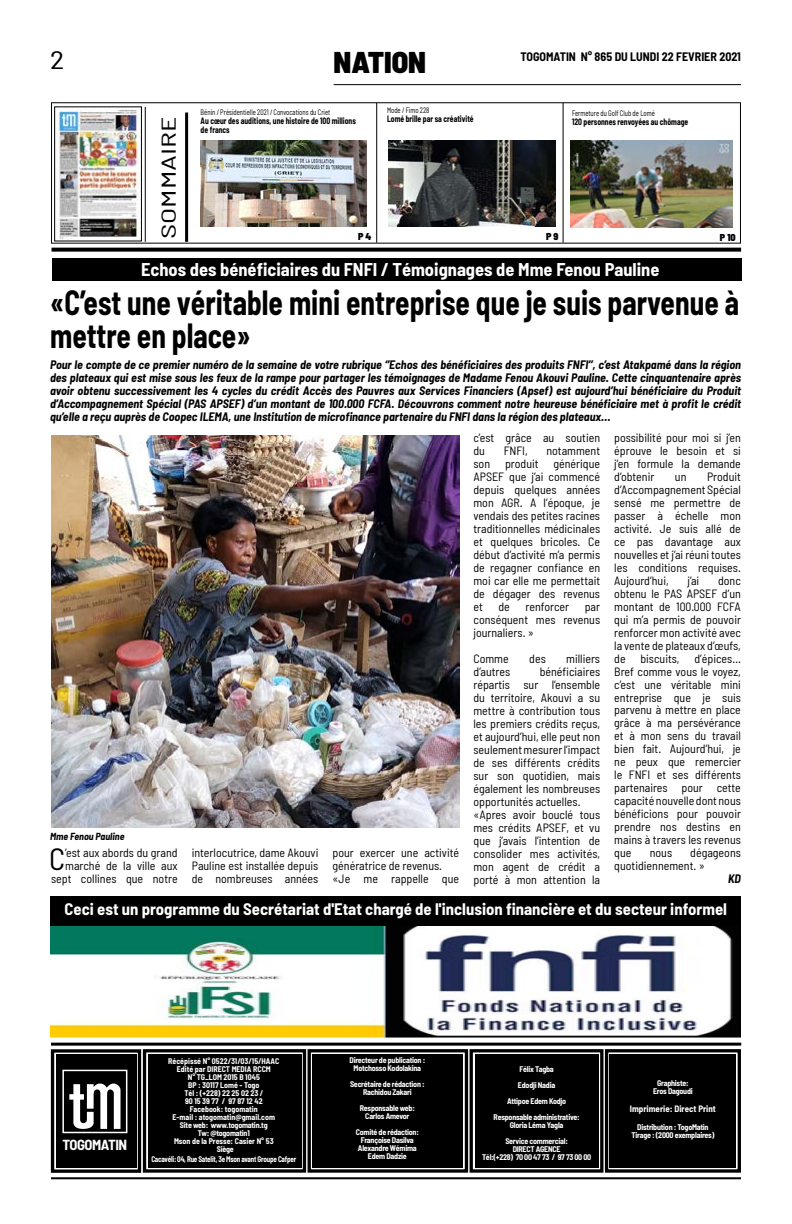
<style>
.page{position:relative;width:792px;height:1224px;background:#fff}
.page>*{position:absolute;margin:0;border:0;box-sizing:border-box;transform-origin:0 0}
.t1{font:700 semi-condensed 34.2px/33.2px "Barlow";color:#000;scale:.86 1}
.t2{font:semi-condensed 30.6px "Barlow";color:#000}
.t3{font:900 semi-condensed 30px "Barlow";color:#000}
.t4{font:semi-condensed 25.1px "Barlow";color:#000;scale:1.2 1}
.t5{font:semi-condensed 20px "Barlow";color:#000;scale:1.5 1}
.t6{font:700 semi-condensed 18px "Barlow";color:#fff}
.t7{font:700 semi-condensed 16.3px "Barlow";color:#fff}
.t8{font:700 semi-condensed 14.2px "Barlow";letter-spacing:-.03em;color:#fff;scale:1.04 1}
.t9{font:semi-condensed 12px/13px "Barlow";color:#000;text-align:justify}
.t10{font:italic 700 semi-condensed 12px/13px "Barlow";color:#000;text-align:justify}
.t11{font:700 semi-condensed 12px "Barlow";color:#000}
.t12{font:italic 700 semi-condensed 10px "Barlow";color:#000}
.t13{font:900 semi-condensed 10px "Barlow";color:#000}
.t14{font:700 semi-condensed 9px/9px "Barlow";color:#000;scale:.85 1}
.t15{font:700 semi-condensed 9px "Barlow";color:#fff}
.t16{font:700 semi-condensed 8px/8px "Barlow";letter-spacing:-.03em;color:#fff;text-align:center}
.t17{font:700 semi-condensed 8px/8px "Barlow";color:#fff;text-align:center}
.t18{font:semi-condensed 8px "Barlow";color:#000;scale:.84 1}
.t19{font:700 semi-condensed 8px "Barlow";letter-spacing:-.03em;color:#fff;scale:.89 1}
</style>
<div class="page">
<hr style="left:334px;top:84px;width:407px;height:1px;background:#000">
<hr style="left:51px;top:1043px;width:690px;height:3px;background:#000">
<svg style="left:50px;top:1049px;width:691px;height:124px;background:#121212"></svg>
<hr style="left:145px;top:107px;width:1px;height:135px;background:#000">
<hr style="left:51px;top:103px;width:1px;height:140px;background:#000">
<hr style="left:740px;top:103px;width:1px;height:140px;background:#000">
<hr style="left:51px;top:243px;width:690px;height:1px;background:#000">
<hr style="left:51px;top:102px;width:690px;height:1px;background:#000">
<hr style="left:185px;top:113px;width:3px;height:129px;background:#000">
<hr style="left:51px;top:1177px;width:690px;height:2px;background:#000">
<img style="left:51px;top:925px;width:690px;height:113px">
<div style="left:51px;top:896px;width:690px;height:29px;background:#000"></div>
<div style="left:53px;top:258px;width:689px;height:23px;background:#000"></div>
<svg style="left:52px;top:248px;width:689px;height:4px;background:#171717"></svg>
<img style="left:57px;top:109px;width:83px;height:130px">
<div style="left:55px;top:107px;width:87px;height:134px;border:1px solid #000"></div>
<hr style="left:563px;top:103px;width:1px;height:140px;background:#000">
<hr style="left:376px;top:103px;width:1px;height:140px;background:#000">
<img style="left:51px;top:435px;width:408px;height:393px">
<img style="left:201px;top:141px;width:166px;height:86px">
<img style="left:388px;top:140px;width:167px;height:86px">
<img style="left:571px;top:141px;width:161px;height:87px">
<h3 class="t4" style="left:50px;top:45px;width:13px">2</h3>
<h3 class="t5" style="left:156px;top:239px;width:83px;rotate:-90deg">SOMMAIRE</h3>
<h3 class="t3" style="left:334px;top:43px;width:94px">NATION</h3>
<p class="t11" style="left:520px;top:49px;width:222px">TOGOMATIN N° 865 DU LUNDI 22 FEVRIER 2021</p>
<p class="t18" style="left:201px;top:107px;width:156px">Bénin / Présidentielle 2021 / Convocations du Criet</p>
<p class="t14" style="left:201px;top:116px;width:184px">Au cœur des auditions, une histoire de 100 millions de francs</p>
<p class="t18" style="left:387px;top:105px;width:52px">Mode / Fimo 228</p>
<p class="t14" style="left:387px;top:114px;width:103px">Lomé brille par sa créativité</p>
<p class="t18" style="left:572px;top:108px;width:100px">Fermeture du Golf Club de Lomé</p>
<p class="t14" style="left:572px;top:117px;width:138px">120 personnes renvoyées au chômage</p>
<p class="t13" style="left:358px;top:230px;width:15px">P 4</p>
<p class="t13" style="left:546px;top:230px;width:14px">P 9</p>
<p class="t13" style="left:720px;top:231px;width:17px">P 10</p>
<h3 class="t6" style="left:141px;top:258px;width:520px">Echos des bénéficiaires du FNFI / Témoignages de Mme Fenou Pauline</h3>
<h1 class="t1" style="left:50px;top:285px;width:802px">«C’est une véritable mini entreprise que je suis parvenue à mettre en place»</h1>
<p class="t10" style="left:50px;top:358px;width:693px">Pour le compte de ce premier numéro de la semaine de votre rubrique ‘’Echos des bénéficiaires des produits FNFI’’, c’est Atakpamé dans la région des plateaux qui est mise sous les feux de la rampe pour partager les témoignages de Madame Fenou Akouvi Pauline. Cette cinquantenaire après avoir obtenu successivement les 4 cycles du crédit Accès des Pauvres aux Services Financiers (Apsef) est aujourd’hui bénéficiaire du Produit d’Accompagnement Spécial (PAS APSEF) d’un montant de 100.000 FCFA. Découvrons comment notre heureuse bénéficiaire met à profit le crédit qu’elle a reçu auprès de Coopec ILEMA, une Institution de microfinance partenaire du FNFI dans la région des plateaux…</p>
<p class="t12" style="left:50px;top:830px;width:76px">Mme Fenou Pauline</p>
<h2 class="t2" style="left:49px;top:840px;width:18px">C</h2>
<p class="t9" style="left:51px;top:846px;width:128px;text-align:right">’est aux abords du grand marché de la ville aux sept collines que notre</p>
<p class="t9" style="left:192px;top:846px;width:128px">interlocutrice, dame Akouvi Pauline est installée depuis de nombreuses années</p>
<p class="t9" style="left:333px;top:846px;width:128px;text-align:left">pour exercer une activité génératrice de revenus. «Je me rappelle que</p>
<p class="t9" style="left:473px;top:431px;width:128px">c’est grâce au soutien du</p>
<p class="t9" style="left:504px;top:444px;width:26px">FNFI,</p>
<p class="t9" style="left:473px;top:444px;width:128px;text-indent:73px">notamment son produit générique APSEF que j’ai commencé depuis quelques années mon AGR. A l’époque, je vendais des petites racines traditionnelles médicinales et quelques bricoles. Ce début d’activité m’a permis de regagner confiance en moi car elle me permettait de dégager des revenus et</p>
<p class="t9" style="left:499px;top:600px;width:13px">de</p>
<p class="t9" style="left:526px;top:600px;width:45px">renforcer</p>
<p class="t9" style="left:473px;top:600px;width:128px;text-indent:111px">par conséquent mes revenus journaliers. »</p>
<p class="t9" style="left:473px;top:652px;width:37px">Comme</p>
<p class="t9" style="left:529px;top:652px;width:18px">des</p>
<p class="t9" style="left:566px;top:652px;width:35px">milliers</p>
<p class="t9" style="left:473px;top:665px;width:38px">d’autres</p>
<p class="t9" style="left:473px;top:665px;width:128px;text-align:left;text-indent:66px">bénéficiaires répartis sur l’ensemble du territoire, Akouvi a su mettre à contribution tous les premiers crédits reçus, et aujourd’hui, elle peut non seulement mesurer l’impact de ses différents crédits sur son quotidien, mais également les nombreuses opportunités actuelles. «Apres avoir bouclé tous mes crédits APSEF, et vu que j’avais l’intention de consolider mes activités, mon agent de crédit a porté à mon attention la</p>
<p class="t9" style="left:614px;top:430px;width:128px">possibilité pour moi si j’en éprouve le besoin et si j’en formule la demande d’obtenir</p>
<p class="t9" style="left:614px;top:469px;width:128px;text-indent:93px">Produit d’Accompagnement Spécial sensé me permettre de passer à échelle mon activité. Je suis allé de ce pas davantage aux nouvelles et j’ai réuni toutes les conditions requises.<br>Aujourd’hui,</p>
<p class="t9" style="left:675px;top:469px;width:13px">un</p>
<p class="t9" style="left:614px;top:573px;width:128px;text-indent:104px">donc obtenu le PAS APSEF d’un montant de 100.000 FCFA qui m’a permis de pouvoir renforcer mon activité avec la vente de plateaux d’œufs, de biscuits, d’épices… Bref comme vous le voyez, c’est une véritable mini entreprise que je suis parvenu à mettre en place grâce à ma persévérance et à mon sens du travail bien fait. Aujourd’hui, je ne peux que remercier le FNFI et ses différents partenaires pour cette capacité nouvelle dont nous bénéficions pour pouvoir prendre nos destins en mains à travers les revenus que</p>
<p class="t9" style="left:687px;top:573px;width:13px">j’ai</p>
<p class="t9" style="left:614px;top:846px;width:128px;text-indent:76px">dégageons quotidiennement. »</p>
<p class="t10" style="left:728px;top:872px;width:14px">KD</p>
<p class="t9" style="left:650px;top:846px;width:24px">nous</p>
<h3 class="t7" style="left:65px;top:899px;width:664px">Ceci est un programme du Secrétariat d'Etat chargé de l'inclusion financière et du secteur informel</h3>
<p class="t8" style="left:62px;top:1137px;width:64px">TOGOMATIN</p>
<p class="t17" style="left:168px;top:1057px;width:113px">Récépissé N° 0522/31/03/15/HAAC<br>Edité par DIRECT MEDIA RCCM<br>N° TG_LOM 2015 B 1045<br>BP : 30117 Lomé - Togo<br>Tél : (+228) 22 25 02 23 /<br>90 15 39 77 / 97 87 12 42<br>Facebook: togomatin<br>E-mail : atogomatin@gmail.com<br>Site web: www.togomatin.tg<br>Tw: @togomatin1<br>Mson de la Presse: Casier N° 53<br>Siège</p>
<p class="t19" style="left:151px;top:1154px;width:164px">Cacavéli: 04, Rue Satelit, 3e Mson avant Groupe Cafper</p>
<p class="t16" style="left:350px;top:1056px;width:77px">Directeur de publication :<br>Motchosso Kodolakina</p>
<p class="t16" style="left:350px;top:1080px;width:76px">Secrétaire de rédaction :<br>Rachidou Zakari</p>
<p class="t16" style="left:360px;top:1104px;width:57px">Responsable web:<br>Carlos Amevor</p>
<p class="t16" style="left:356px;top:1128px;width:65px">Comité de rédaction:<br>Françoise Dasilva<br>Alexandre Wémima<br>Edem Dadzie</p>
<p class="t16" style="left:494px;top:1060px;width:88px;line-height:16px">Félix Tagba<br>Edodji Nadia<br>Attipoe Edem Kodjo<br>Responsable administrative:</p>
<p class="t16" style="left:505px;top:1116px;width:64px;line-height:16px">Gloria Léma Yagla<br>Service commercial:</p>
<p class="t16" style="left:482px;top:1144px;width:111px">DIRECT AGENCE<br>Tél:(+228) 70 00 47 73 / 97 73 00 00</p>
<p class="t16" style="left:653px;top:1079px;width:41px">Graphiste:<br>Eros Dagoudi</p>
<p class="t15" style="left:630px;top:1104px;width:88px">Imprimerie: Direct Print</p>
<p class="t16" style="left:632px;top:1123px;width:84px">Distribution : TogoMatin<br>Tirage : (2000 exemplaires)</p>
</div>
